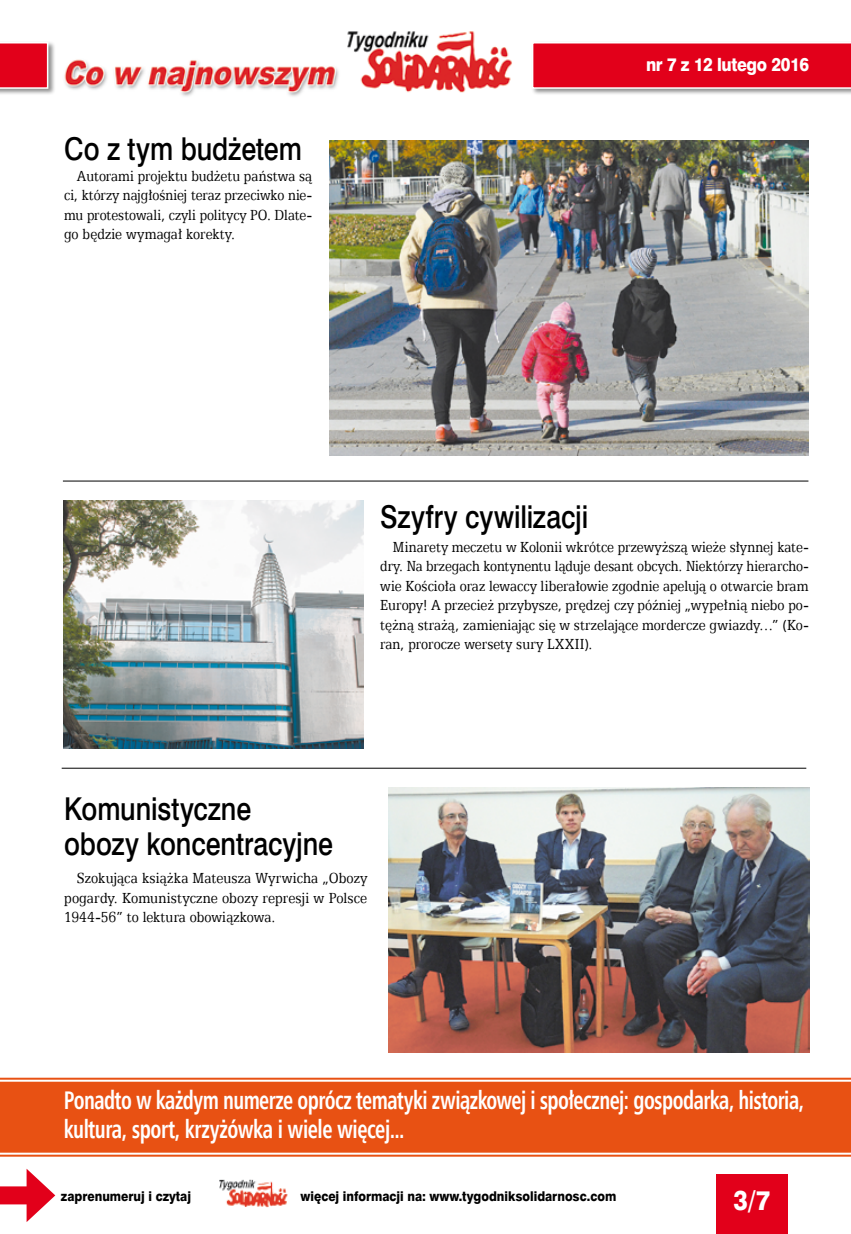
<style>
.page{position:relative;width:851px;height:1234px;background:#fff}
.page>*{position:absolute;margin:0;border:0;box-sizing:border-box;transform-origin:0 0}
.t1{font:31.5px/34.5px "Swis 721 Md EU";letter-spacing:-.005em;color:#000;scale:.85 1}
.t2{font:27px "Swis 721 Hv EU";color:#fff;scale:.9 1}
.t3{font:700 25.5px/28.5px "Humnst 777 Cn EU";letter-spacing:-.025em;color:#fff;scale:.82 1}
.t4{font:18.3px "Swis 721 Hv EU";letter-spacing:-.02em;color:#fff;scale:.9 1}
.t5{font:16.5px/19.5px "Egyptian 505 EU";letter-spacing:.005em;color:#000;text-align:justify;scale:.84 1}
.t6{font:16.5px/19.5px "Egyptian 505 EU";letter-spacing:.005em;color:#000;text-align:justify;scale:.85 1}
.t7{font:16.5px/19.5px "Egyptian 505 EU";letter-spacing:.005em;color:#000;text-align:justify;scale:.86 1}
.t8{font:13.5px "Swis 721 Hv EU";color:#000;scale:.9 1}
</style>
<div class="page">
<div style="left:716px;top:1174px;width:72px;height:59px;background:#e2001a"></div>
<img style="left:219px;top:1179px;width:69px;height:27px">
<div style="left:0;top:1186px;width:38px;height:18px;background:#e2001a"></div>
<svg style="left:27px;top:1169px;width:28px;height:52px"></svg>
<svg style="left:0;top:1077px;width:850px;height:80px;background:#ef8c63"></svg>
<div style="left:0;top:1079px;width:850px;height:75px;background:#e85113"></div>
<img style="left:329px;top:140px;width:479px;height:315px">
<img style="left:64px;top:500px;width:299px;height:248px">
<img style="left:64px;top:31px;width:448px;height:65px">
<div style="left:530px;top:41px;width:320px;height:54px;background:#000;opacity:.45"></div>
<svg style="left:531px;top:42px;width:319px;height:47px;background:#e3122a"></svg>
<div style="left:0;top:41px;width:55px;height:54px;background:#000;opacity:.45"></div>
<svg style="left:0;top:42px;width:48px;height:47px;background:#e4162d"></svg>
<hr style="left:62px;top:767px;width:744px;height:1px;background:#000">
<hr style="left:63px;top:480px;width:745px;height:1px;background:#000">
<img style="left:388px;top:787px;width:421px;height:265px">
<h1 class="t1" style="left:64px;top:133px;width:281px">Co z tym budżetem</h1>
<p class="t6" style="left:64px;top:166px;width:293px;text-indent:13px">Autorami projektu budżetu państwa są ci, którzy najgłośniej teraz przeciwko nie&shy;mu protestowali, czyli politycy PO. Dlate&shy;go będzie wymagał korekty.</p>
<p class="t4" style="left:646px;top:53px;width:183px">nr 7 z 12 lutego 2016</p>
<h1 class="t1" style="left:380px;top:501px;width:246px">Szyfry cywilizacji</h1>
<p class="t5" style="left:380px;top:536px;width:511px;text-indent:13px">Minarety meczetu w Kolonii wkrótce przewyższą wieże słynnej kate&shy;dry. Na brzegach kontynentu ląduje desant obcych. Niektórzy hierarcho&shy;wie Kościoła oraz lewaccy liberałowie zgodnie apelują o otwarcie bram Europy! A przecież przybysze, prędzej czy później „wypełnią niebo po&shy;tężną strażą, zamieniając się w strzelające mordercze gwiazdy…” (Ko&shy;ran, prorocze wersety sury LXXII).</p>
<h1 class="t1" style="left:64px;top:793px;width:318px">Komunistyczne obozy koncentracyjne</h1>
<p class="t7" style="left:64px;top:868px;width:354px;text-indent:13px">Szokująca książka Mateusza Wyrwicha „Obozy pogardy. Komunistyczne obozy represji w Polsce 1944-56” to lektura obowiązkowa.</p>
<h3 class="t3" style="left:64px;top:1085px;width:904px">Ponadto w każdym numerze oprócz tematyki związkowej i społecznej: gospodarka, historia, kultura, sport, krzyżówka i wiele więcej...</h3>
<p class="t8" style="left:61px;top:1187px;width:146px">zaprenumeruj i czytaj</p>
<p class="t8" style="left:300px;top:1187px;width:352px">więcej informacji na: www.tygodniksolidarnosc.com</p>
<h2 class="t2" style="left:733px;top:1183px;width:42px">3/7</h2>
</div>
